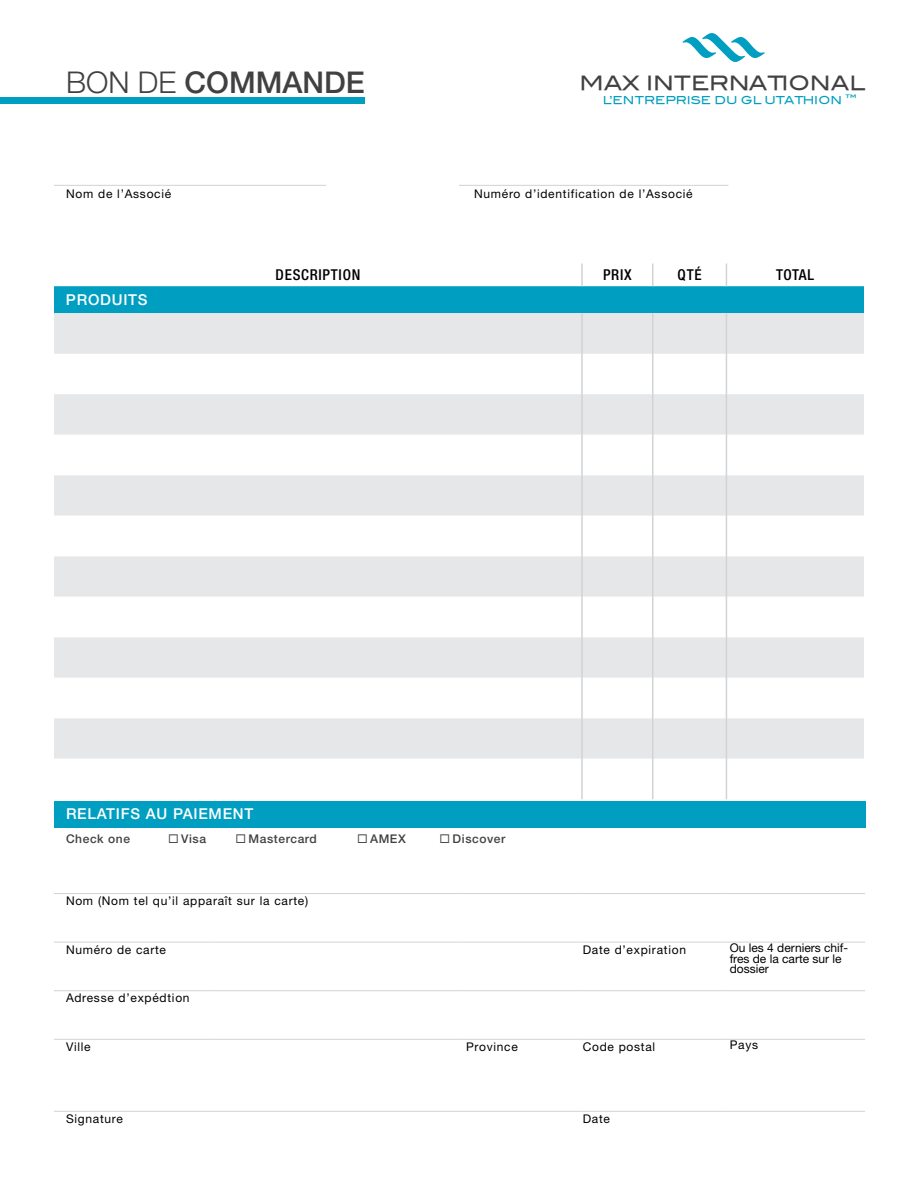
<style>
.page{position:relative;width:918px;height:1188px;background:#fff}
.page>*{position:absolute;margin:0;border:0;box-sizing:border-box;transform-origin:0 0}
.t1{font:500 30px "Helvetica Neue LT Std";color:#414042}
.t2{font:19.65px "Blair Md ITCTT Medium";color:#414042}
.t3{font:500 15px "Helvetica Neue LT Std";letter-spacing:.05em;color:#fff}
.t4{font:500 condensed 15px "Helvetica Neue LT Std";letter-spacing:.05em;color:#000}
.t5{font:12px "Helvetica Neue LT Std";letter-spacing:.06em;color:#000}
.t6{font:12px/10.5px "Helvetica Neue LT Std";color:#000}
.t7{font:500 12px "Helvetica Neue LT Std";letter-spacing:.05em;color:#414042}
.t8{font:10.95px "Blair Md ITCTT Medium";color:#009fc2}
.t9{font:4.95px "Blair ITCTT Bold";color:#009fc2}
.s1{font-weight:300}
</style>
<div class="page">
<div style="left:0;top:97px;width:365px;height:7px;background:#009fc2"></div>
<svg style="left:682px;top:33px;width:83px;height:29px"></svg>
<svg style="left:54px;top:313px;width:810px;height:122px;fill:#e6e7e8"></svg>
<svg style="left:54px;top:435px;width:810px;height:364px"></svg>
<hr style="left:581px;top:313px;width:2px;height:41px;background:#d1d3d4">
<hr style="left:652px;top:313px;width:1px;height:41px;background:#d1d3d4">
<hr style="left:581px;top:354px;width:2px;height:40px;background:#d1d3d4">
<hr style="left:652px;top:354px;width:1px;height:40px;background:#d1d3d4">
<hr style="left:581px;top:394px;width:2px;height:41px;background:#d1d3d4">
<hr style="left:652px;top:394px;width:1px;height:41px;background:#d1d3d4">
<hr style="left:581px;top:435px;width:2px;height:40px;background:#d1d3d4">
<hr style="left:652px;top:435px;width:1px;height:40px;background:#d1d3d4">
<hr style="left:581px;top:475px;width:2px;height:41px;background:#d1d3d4">
<hr style="left:652px;top:475px;width:1px;height:41px;background:#d1d3d4">
<hr style="left:581px;top:516px;width:2px;height:40px;background:#d1d3d4">
<hr style="left:652px;top:516px;width:1px;height:40px;background:#d1d3d4">
<hr style="left:581px;top:556px;width:2px;height:41px;background:#d1d3d4">
<hr style="left:652px;top:556px;width:1px;height:41px;background:#d1d3d4">
<hr style="left:581px;top:597px;width:2px;height:40px;background:#d1d3d4">
<hr style="left:652px;top:597px;width:1px;height:40px;background:#d1d3d4">
<hr style="left:581px;top:637px;width:2px;height:41px;background:#d1d3d4">
<hr style="left:652px;top:637px;width:1px;height:41px;background:#d1d3d4">
<hr style="left:581px;top:678px;width:2px;height:40px;background:#d1d3d4">
<hr style="left:652px;top:678px;width:1px;height:40px;background:#d1d3d4">
<hr style="left:581px;top:718px;width:2px;height:41px;background:#d1d3d4">
<hr style="left:652px;top:718px;width:1px;height:41px;background:#d1d3d4">
<hr style="left:581px;top:759px;width:2px;height:40px;background:#d1d3d4">
<hr style="left:652px;top:759px;width:1px;height:40px;background:#d1d3d4">
<svg style="left:54px;top:264px;width:810px;height:49px"></svg>
<hr style="left:726px;top:313px;width:1px;height:41px;background:#d1d3d4">
<hr style="left:726px;top:354px;width:1px;height:40px;background:#d1d3d4">
<hr style="left:726px;top:394px;width:1px;height:41px;background:#d1d3d4">
<hr style="left:726px;top:435px;width:1px;height:40px;background:#d1d3d4">
<hr style="left:726px;top:475px;width:1px;height:41px;background:#d1d3d4">
<hr style="left:726px;top:516px;width:1px;height:40px;background:#d1d3d4">
<hr style="left:726px;top:556px;width:1px;height:41px;background:#d1d3d4">
<hr style="left:726px;top:597px;width:1px;height:40px;background:#d1d3d4">
<hr style="left:726px;top:637px;width:1px;height:41px;background:#d1d3d4">
<hr style="left:726px;top:678px;width:1px;height:40px;background:#d1d3d4">
<hr style="left:726px;top:718px;width:1px;height:41px;background:#d1d3d4">
<hr style="left:726px;top:759px;width:1px;height:40px;background:#d1d3d4">
<div style="left:54px;top:801px;width:811px;height:27px;background:#009fc2"></div>
<hr style="left:54px;top:893px;width:162px;height:1px;background:#d1d3d4">
<hr style="left:216px;top:893px;width:244px;height:1px;background:#d1d3d4">
<hr style="left:460px;top:893px;width:117px;height:1px;background:#d1d3d4">
<hr style="left:577px;top:893px;width:147px;height:1px;background:#d1d3d4">
<hr style="left:724px;top:893px;width:141px;height:1px;background:#d1d3d4">
<hr style="left:54px;top:942px;width:162px;height:1px;background:#d1d3d4">
<hr style="left:216px;top:942px;width:244px;height:1px;background:#d1d3d4">
<hr style="left:460px;top:942px;width:117px;height:1px;background:#d1d3d4">
<hr style="left:577px;top:942px;width:147px;height:1px;background:#d1d3d4">
<hr style="left:724px;top:942px;width:141px;height:1px;background:#d1d3d4">
<hr style="left:54px;top:990px;width:162px;height:1px;background:#d1d3d4">
<hr style="left:216px;top:990px;width:244px;height:1px;background:#d1d3d4">
<hr style="left:460px;top:990px;width:117px;height:1px;background:#d1d3d4">
<hr style="left:577px;top:990px;width:147px;height:1px;background:#d1d3d4">
<hr style="left:724px;top:990px;width:141px;height:1px;background:#d1d3d4">
<hr style="left:54px;top:1039px;width:162px;height:1px;background:#d1d3d4">
<hr style="left:216px;top:1039px;width:244px;height:1px;background:#d1d3d4">
<hr style="left:460px;top:1039px;width:117px;height:1px;background:#d1d3d4">
<hr style="left:577px;top:1039px;width:147px;height:1px;background:#d1d3d4">
<hr style="left:724px;top:1039px;width:141px;height:1px;background:#d1d3d4">
<hr style="left:54px;top:1111px;width:162px;height:1px;background:#d1d3d4">
<hr style="left:216px;top:1111px;width:244px;height:1px;background:#d1d3d4">
<hr style="left:460px;top:1111px;width:117px;height:1px;background:#d1d3d4">
<hr style="left:577px;top:1111px;width:147px;height:1px;background:#d1d3d4">
<hr style="left:724px;top:1111px;width:141px;height:1px;background:#d1d3d4">
<hr style="left:54px;top:185px;width:272px;height:1px;background:#d1d3d4">
<hr style="left:459px;top:185px;width:269px;height:1px;background:#d1d3d4">
<h1 class="t1" style="left:66px;top:65px;width:300px"><span class="s1">BON DE</span> COMMANDE</h1>
<h2 class="t2" style="left:580px;top:71px;width:287px">MAX INTERNATIONAL</h2>
<p class="t8" style="left:603px;top:94px;width:241px">L’ENTREPRISE DU GL UTATHION</p>
<p class="t9" style="left:846px;top:94px;width:12px">TM</p>
<p class="t5" style="left:66px;top:187px;width:107px">Nom de l’Associé</p>
<p class="t5" style="left:474px;top:187px;width:220px">Numéro d’identification de l’Associé</p>
<p class="t3" style="left:66px;top:291px;width:83px">PRODUITS</p>
<p class="t4" style="left:276px;top:266px;width:86px">DESCRIPTION</p>
<p class="t4" style="left:603px;top:266px;width:30px">PRIX</p>
<p class="t4" style="left:678px;top:266px;width:25px">QTÉ</p>
<p class="t4" style="left:776px;top:266px;width:39px">TOTAL</p>
<p class="t3" style="left:66px;top:805px;width:189px">RELATIFS AU PAIEMENT</p>
<p class="t7" style="left:66px;top:831px;width:66px">Check one</p>
<p class="t7" style="left:168px;top:831px;width:40px">◻ Visa</p>
<p class="t7" style="left:236px;top:831px;width:83px">◻ Mastercard</p>
<p class="t7" style="left:357px;top:831px;width:50px">◻ AMEX</p>
<p class="t7" style="left:440px;top:831px;width:67px">◻ Discover</p>
<p class="t5" style="left:66px;top:894px;width:244px">Nom (Nom tel qu’il apparaît sur la carte)</p>
<p class="t5" style="left:66px;top:942px;width:102px">Numéro de carte</p>
<p class="t5" style="left:583px;top:942px;width:105px">Date d’expiration</p>
<p class="t6" style="left:730px;top:942px;width:120px">Ou les 4 derniers chif&shy;fres de la carte sur le dossier</p>
<p class="t5" style="left:66px;top:991px;width:125px">Adresse d’expédtion</p>
<p class="t5" style="left:66px;top:1039px;width:26px">Ville</p>
<p class="t5" style="left:466px;top:1039px;width:53px">Province</p>
<p class="t5" style="left:583px;top:1039px;width:74px">Code postal</p>
<p class="t5" style="left:730px;top:1038px;width:30px">Pays</p>
<p class="t5" style="left:66px;top:1111px;width:58px">Signature</p>
<p class="t5" style="left:583px;top:1111px;width:29px">Date</p>
</div>
